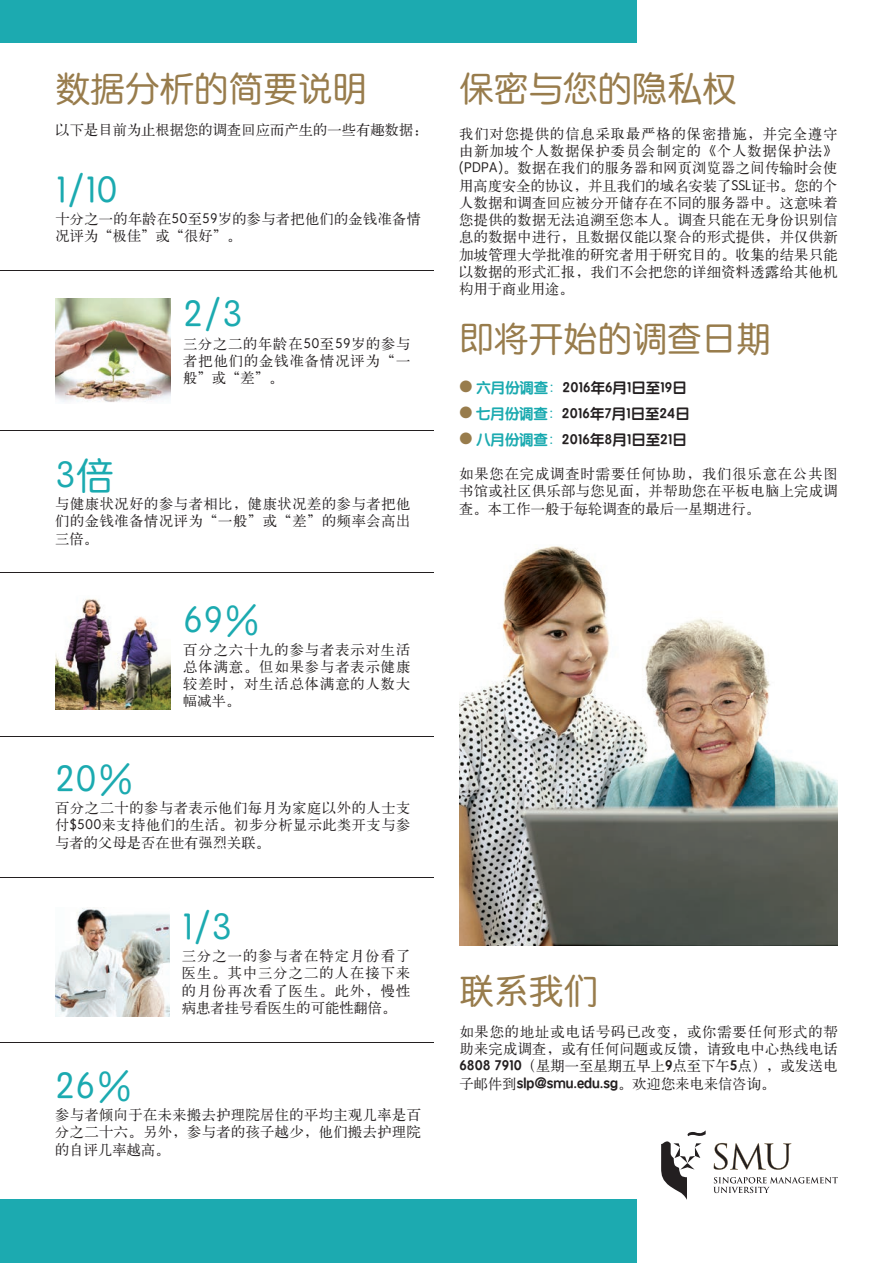
<style>
.page{position:relative;width:893px;height:1263px;background:#fff}
.page>*{position:absolute;margin:0;border:0;box-sizing:border-box;transform-origin:0 0}
.t1{font:37.5px "ST Yuanti SC Regular";letter-spacing:.005em;color:#1baab0}
.t2{font:34.5px "ST Yuanti SC Regular";letter-spacing:.005em;color:#987c4c}
.t3{font:14.25px/17.2px "H Ya 1 gj";letter-spacing:.02em;color:#231f20;text-align:justify}
.t4{font:14.25px/25.8px "ST Yuanti SC Bold";letter-spacing:.005em;color:#231f20}
.s1{font-family:"ST Yuanti SC Regular"}
.s2{font-family:"Apex Sans Bold T";font-size:15px;color:#987c4c}
.s3{color:#1baab0}
.s4{font-family:"ST Yuanti SC Bold"}
</style>
<div class="page">
<img style="left:459px;top:546px;width:379px;height:399px">
<img style="left:55px;top:298px;width:116px;height:104px">
<div style="left:0;top:0;width:636px;height:43px;background:#1caab0"></div>
<svg style="left:714px;top:1143px;width:77px;height:27px"></svg>
<svg style="left:661px;top:1130px;width:45px;height:70px"></svg>
<svg style="left:713px;top:1177px;width:125px;height:16px"></svg>
<div style="left:0;top:1200px;width:636px;height:63px;background:#1caab0"></div>
<hr style="left:0;top:271px;width:434px;height:1px;background:#231f20">
<hr style="left:0;top:430px;width:434px;height:1px;background:#231f20">
<hr style="left:0;top:572px;width:434px;height:1px;background:#231f20">
<hr style="left:0;top:736px;width:434px;height:1px;background:#231f20">
<hr style="left:0;top:877px;width:434px;height:1px;background:#231f20">
<hr style="left:0;top:1042px;width:434px;height:1px;background:#231f20">
<img style="left:55px;top:599px;width:116px;height:110px">
<img style="left:55px;top:908px;width:114px;height:108px">
<h2 class="t2" style="left:55px;top:68px;width:313px">数据分析的简要说明</h2>
<p class="t3" style="left:55px;top:121px;width:374px">以下是目前为止根据您的调查回应而产生的一些有趣数据：</p>
<h1 class="t1" style="left:55px;top:168px;width:64px">1/10</h1>
<p class="t3" style="left:55px;top:210px;width:367px">十分之一的年龄在<span class="s1">50</span>至<span class="s1">59</span>岁的参与者把他们的金钱准备情况评为“极佳”或“很好”。</p>
<h1 class="t1" style="left:183px;top:292px;width:61px">2/3</h1>
<p class="t3" style="left:183px;top:335px;width:229px">三分之二的年龄在<span class="s1">50</span>至<span class="s1">59</span>岁的参与者把他们的金钱准备情况评为“一般”或“差”。</p>
<h1 class="t1" style="left:55px;top:453px;width:60px">3倍</h1>
<p class="t3" style="left:55px;top:495px;width:357px">与健康状况好的参与者相比，健康状况差的参与者把他们的金钱准备情况评为“一般”或“差”的频率会高出三倍。</p>
<h1 class="t1" style="left:183px;top:599px;width:79px">69%</h1>
<p class="t3" style="left:183px;top:641px;width:229px">百分之六十九的参与者表示对生活总体满意。但如果参与者表示健康较差时，对生活总体满意的人数大幅减半。</p>
<h1 class="t1" style="left:55px;top:757px;width:81px">20%</h1>
<p class="t3" style="left:55px;top:799px;width:357px">百分之二十的参与者表示他们每月为家庭以外的人士支付<span class="s1">$500</span>来支持他们的生活。初步分析显示此类开支与参与者的父母是否在世有强烈关联。</p>
<h1 class="t1" style="left:182px;top:905px;width:52px">1/3</h1>
<p class="t3" style="left:182px;top:947px;width:230px">三分之一的参与者在特定月份看了医生。其中三分之二的人在接下来的月份再次看了医生。此外，慢性病患者挂号看医生的可能性翻倍。</p>
<h1 class="t1" style="left:55px;top:1064px;width:79px">26%</h1>
<p class="t3" style="left:55px;top:1106px;width:367px">参与者倾向于在未来搬去护理院居住的平均主观几率是百分之二十六。另外，参与者的孩子越少，他们搬去护理院的自评几率越高。</p>
<h2 class="t2" style="left:459px;top:68px;width:279px">保密与您的隐私权</h2>
<p class="t3" style="left:459px;top:125px;width:380px">我们对您提供的信息采取最严格的保密措施，并完全遵守由新加坡个人数据保护委员会制定的《个人数据保护法》<span class="s1">(PDPA)</span>。数据在我们的服务器和网页浏览器之间传输时会使用高度安全的协议，并且我们的域名安装了<span class="s1">SSL</span>证书。您的个人数据和调查回应被分开储存在不同的服务器中。这意味着您提供的数据无法追溯至您本人。调查只能在无身份识别信息的数据中进行，且数据仅能以聚合的形式提供，并仅供新加坡管理大学批准的研究者用于研究目的。收集的结果只能以数据的形式汇报，我们不会把您的详细资料透露给其他机构用于商业用途。</p>
<h2 class="t2" style="left:459px;top:318px;width:313px">即将开始的调查日期</h2>
<p class="t4" style="left:459px;top:374px;width:232px"><span class="s2">·</span> <span class="s3">六月份调查：</span>2016年6月1日至19日<span class="s2">·</span> <span class="s3">七月份调查：</span>2016年7月1日至24日<span class="s2">·</span> <span class="s3">八月份调查：</span>2016年8月1日至21日</p>
<p class="t3" style="left:459px;top:465px;width:380px">如果您在完成调查时需要任何协助，我们很乐意在公共图书馆或社区俱乐部与您见面，并帮助您在平板电脑上完成调查。本工作一般于每轮调查的最后一星期进行。</p>
<h2 class="t2" style="left:459px;top:970px;width:140px">联系我们</h2>
<p class="t3" style="left:459px;top:1023px;width:380px">如果您的地址或电话号码已改变，或你需要任何形式的帮助来完成调查，或有任何问题或反馈，请致电中心热线电话<span class="s4">6808 7910</span>（星期一至星期五早上<span class="s4">9</span>点至下午<span class="s4">5</span>点），或发送电子邮件到<span class="s4">slp@smu.edu.sg</span>。欢迎您来电来信咨询。</p>
</div>
